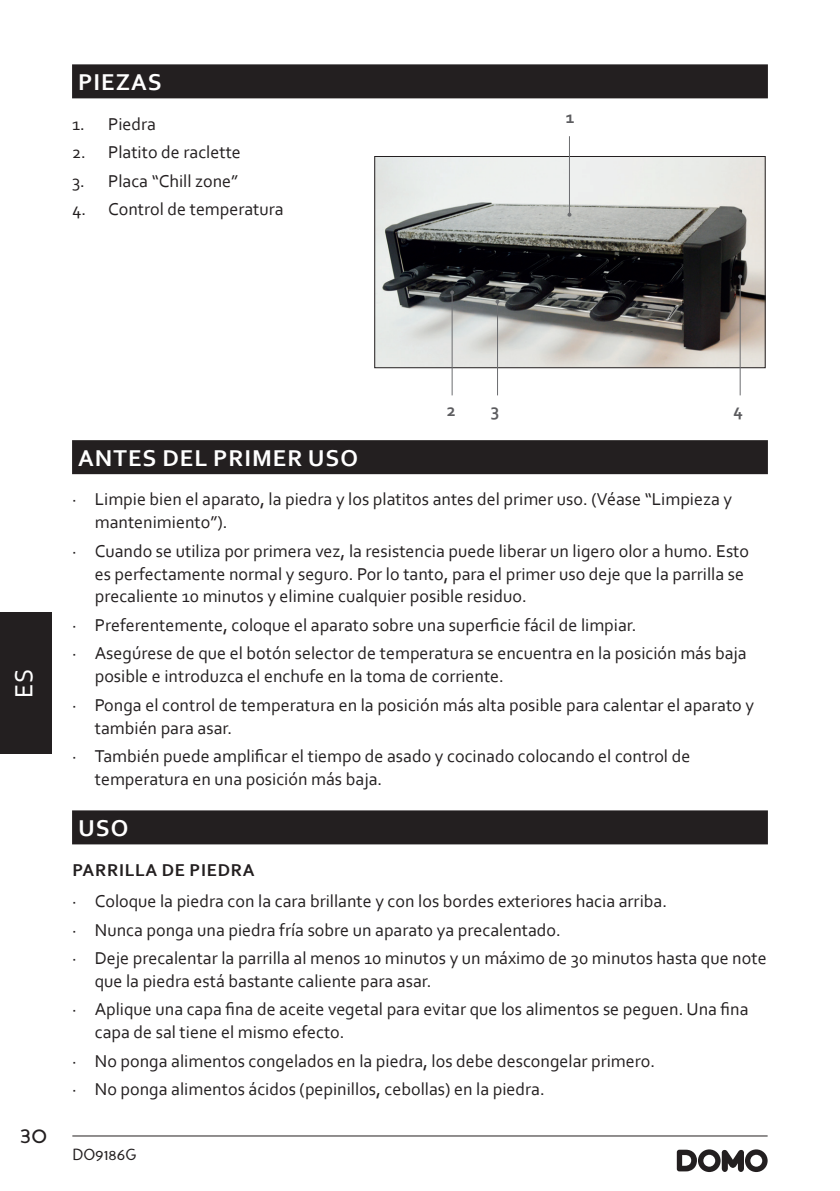
<style>
.page{position:relative;width:840px;height:1191px;background:#fff}
.page>*{position:absolute;margin:0;border:0;box-sizing:border-box;transform-origin:0 0}
.t1{font:26px "Corbel";color:#fff}
.t2{font:700 24px "Corbel";letter-spacing:.04em;color:#fff}
.t3{font:24px "Perspective Sans";color:#231f20}
.t4{font:18px/28.4px "Corbel";color:#231f20}
.t5{font:700 18px "Corbel";letter-spacing:.04em;color:#231f20}
.t6{font:700 18px "Corbel";color:#5c5c5f}
.t7{font:16px "Perspective Sans";color:#231f20}
</style>
<div class="page">
<hr style="left:72px;top:1135px;width:695px;height:1px;background:#231f20">
<svg style="left:676px;top:1149px;width:91px;height:23px"></svg>
<div style="left:0;top:612px;width:51px;height:142px;background:#231f20"></div>
<div style="left:72px;top:64px;width:695px;height:34px;background:#231f20"></div>
<div style="left:72px;top:440px;width:695px;height:34px;background:#231f20"></div>
<div style="left:72px;top:810px;width:695px;height:34px;background:#231f20"></div>
<img style="left:376px;top:158px;width:387px;height:208px">
<div style="left:374px;top:156px;width:391px;height:212px;border:1px solid #231f20"></div>
<hr style="left:568px;top:136px;width:1px;height:79px;background:#6c6d70">
<svg style="left:567px;top:213px;width:4px;height:4px"></svg>
<hr style="left:496px;top:302px;width:1px;height:93px;background:#6c6d70">
<svg style="left:495px;top:300px;width:4px;height:4px"></svg>
<hr style="left:739px;top:276px;width:1px;height:119px;background:#6c6d70">
<svg style="left:737px;top:274px;width:4px;height:4px"></svg>
<hr style="left:451px;top:292px;width:1px;height:103px;background:#6c6d70">
<svg style="left:450px;top:290px;width:4px;height:4px"></svg>
<h2 class="t2" style="left:78px;top:67px;width:85px">PIEZAS</h2>
<p class="t4" style="left:72px;top:109px;width:85px">1. Piedra</p>
<p class="t4" style="left:72px;top:138px;width:170px">2. Platito de raclette</p>
<p class="t4" style="left:72px;top:166px;width:168px">3. Placa “Chill zone”</p>
<p class="t4" style="left:72px;top:194px;width:213px">4. Control de temperatura</p>
<p class="t6" style="left:565px;top:105px;width:10px">1</p>
<h1 class="t1" style="left:8px;top:697px;width:30px;rotate:-90deg">ES</h1>
<h2 class="t3" style="left:20px;top:1120px;width:29px">30</h2>
<p class="t6" style="left:446px;top:399px;width:10px">2</p>
<p class="t6" style="left:490px;top:399px;width:10px">3</p>
<p class="t6" style="left:733px;top:399px;width:11px">4</p>
<h2 class="t2" style="left:78px;top:443px;width:281px">ANTES DEL PRIMER USO</h2>
<p class="t4" style="left:95px;top:487px;width:638px;line-height:22.8px;text-indent:-23px">· Limpie bien el aparato, la piedra y los platitos antes del primer uso. (Véase “Limpieza y mantenimiento”).</p>
<p class="t4" style="left:95px;top:539px;width:655px;line-height:22.8px;text-indent:-23px">· Cuando se utiliza por primera vez, la resistencia puede liberar un ligero olor a humo. Esto es perfectamente normal y seguro. Por lo tanto, para el primer uso deje que la parrilla se precaliente 10 minutos y elimine cualquier posible residuo.</p>
<p class="t4" style="left:72px;top:610px;width:675px">· Preferentemente, coloque el aparato sobre una superficie fácil de limpiar.<br>· Asegúrese de que el botón selector de temperatura se encuentra en la posición más baja</p>
<p class="t4" style="left:72px;top:661px;width:683px;text-indent:23px">posible e introduzca el enchufe en la toma de corriente.<br>· Ponga el control de temperatura en la posición más alta posible para calentar el aparato y</p>
<p class="t4" style="left:72px;top:713px;width:619px;text-indent:23px">también para asar.<br>· También puede amplificar el tiempo de asado y cocinado colocando el control de</p>
<p class="t4" style="left:95px;top:764px;width:289px">temperatura en una posición más baja.</p>
<h2 class="t2" style="left:78px;top:813px;width:52px">USO</h2>
<p class="t5" style="left:72px;top:858px;width:184px">PARRILLA DE PIEDRA</p>
<p class="t4" style="left:72px;top:886px;width:695px">· Coloque la piedra con la cara brillante y con los bordes exteriores hacia arriba.<br>· Nunca ponga una piedra fría sobre un aparato ya precalentado.<br>· Deje precalentar la parrilla al menos 10 minutos y un máximo de 30 minutos hasta que note</p>
<p class="t4" style="left:72px;top:966px;width:677px;text-indent:23px">que la piedra está bastante caliente para asar.<br>· Aplique una capa fina de aceite vegetal para evitar que los alimentos se peguen. Una fina</p>
<p class="t4" style="left:72px;top:1017px;width:584px;text-indent:23px">capa de sal tiene el mismo efecto.<br>· No ponga alimentos congelados en la piedra, los debe descongelar primero. · No ponga alimentos ácidos (pepinillos, cebollas) en la piedra.</p>
<p class="t7" style="left:72px;top:1145px;width:66px">DO9186G</p>
</div>
